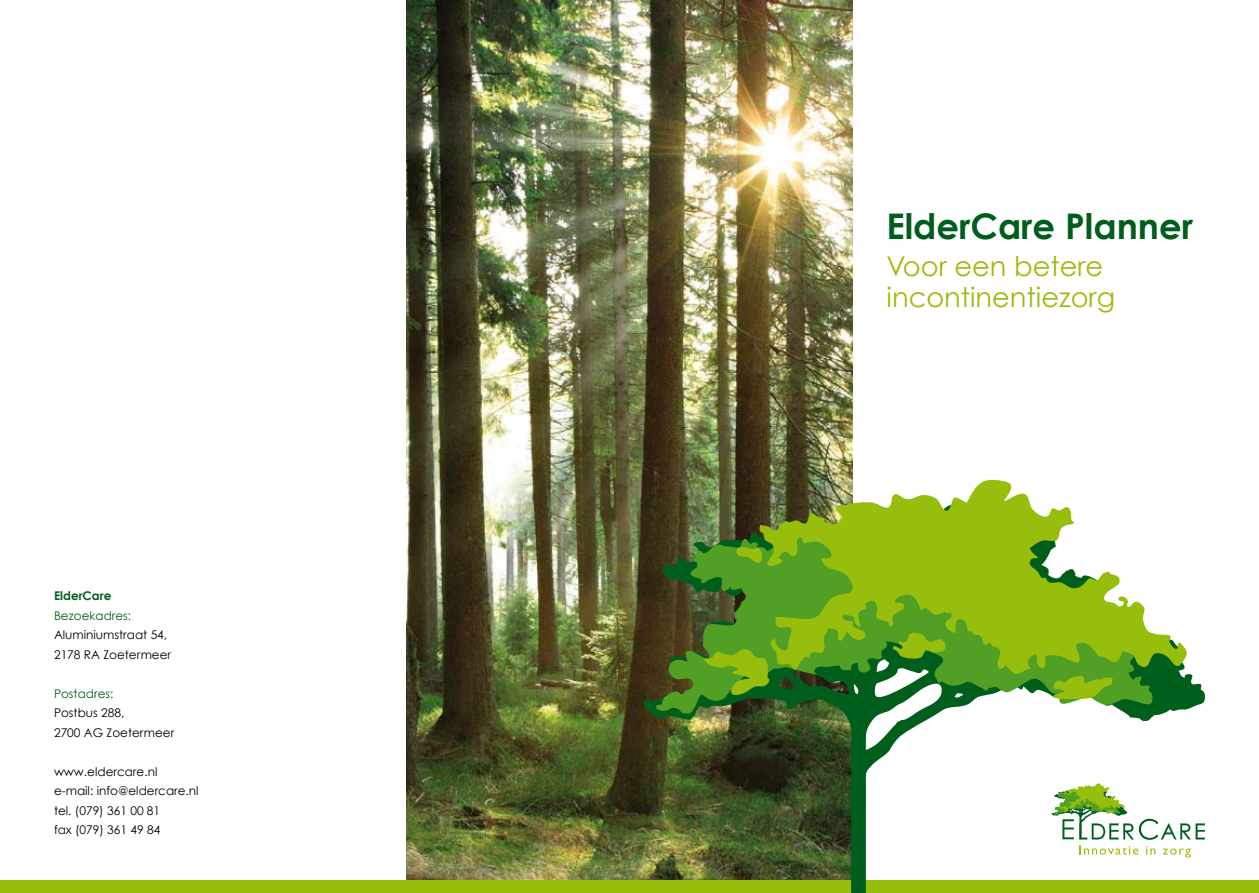
<style>
.page{position:relative;width:1259px;height:893px;background:#fff}
.page>*{position:absolute;margin:0;border:0;box-sizing:border-box;transform-origin:0 0}
.t1{font:700 35.25px "Century Gothic";color:#005e1d}
.t2{font:27.3px/31.5px "Century Gothic";color:#97be0d}
.t3{font:12px/19.5px "Century Gothic";color:#000}
.t4{font:12px "Century Gothic";color:#005e1d}
.t5{font:700 12px "Century Gothic";color:#005e1d}
</style>
<div class="page">
<img style="left:406px;top:0;width:447px;height:880px">
<div style="left:0;top:880px;width:1259px;height:13px;background:#97be0d"></div>
<svg style="left:640px;top:502px;width:565px;height:391px"></svg>
<svg style="left:656px;top:511px;width:498px;height:203px;background:#527a3e"></svg>
<svg style="left:759px;top:479px;width:430px;height:196px"></svg>
<svg style="left:1052px;top:676px;width:60px;height:24px"></svg>
<svg style="left:954px;top:693px;width:9px;height:5px"></svg>
<svg style="left:808px;top:632px;width:139px;height:62px;background:#509236"></svg>
<svg style="left:703px;top:648px;width:78px;height:48px;background:#60a019"></svg>
<svg style="left:736px;top:543px;width:26px;height:24px"></svg>
<p class="t5" style="left:54px;top:588px;width:59px">ElderCare</p>
<p class="t4" style="left:54px;top:608px;width:79px">Bezoekadres:</p>
<p class="t3" style="left:54px;top:625px;width:119px">Aluminiumstraat 54,<br>2178 RA Zoetermeer</p>
<p class="t4" style="left:54px;top:686px;width:61px">Postadres:</p>
<p class="t3" style="left:54px;top:703px;width:122px">Postbus 288,<br>2700 AG Zoetermeer</p>
<p class="t3" style="left:54px;top:761px;width:146px">www.eldercare.nl e-mail: info@eldercare.nl tel. (079) 361 00 81<br>fax (079) 361 49 84</p>
<h1 class="t1" style="left:886px;top:204px;width:308px">ElderCare Planner</h1>
<h2 class="t2" style="left:886px;top:250px;width:230px">Voor een betere incontinentiezorg</h2>
</div>
